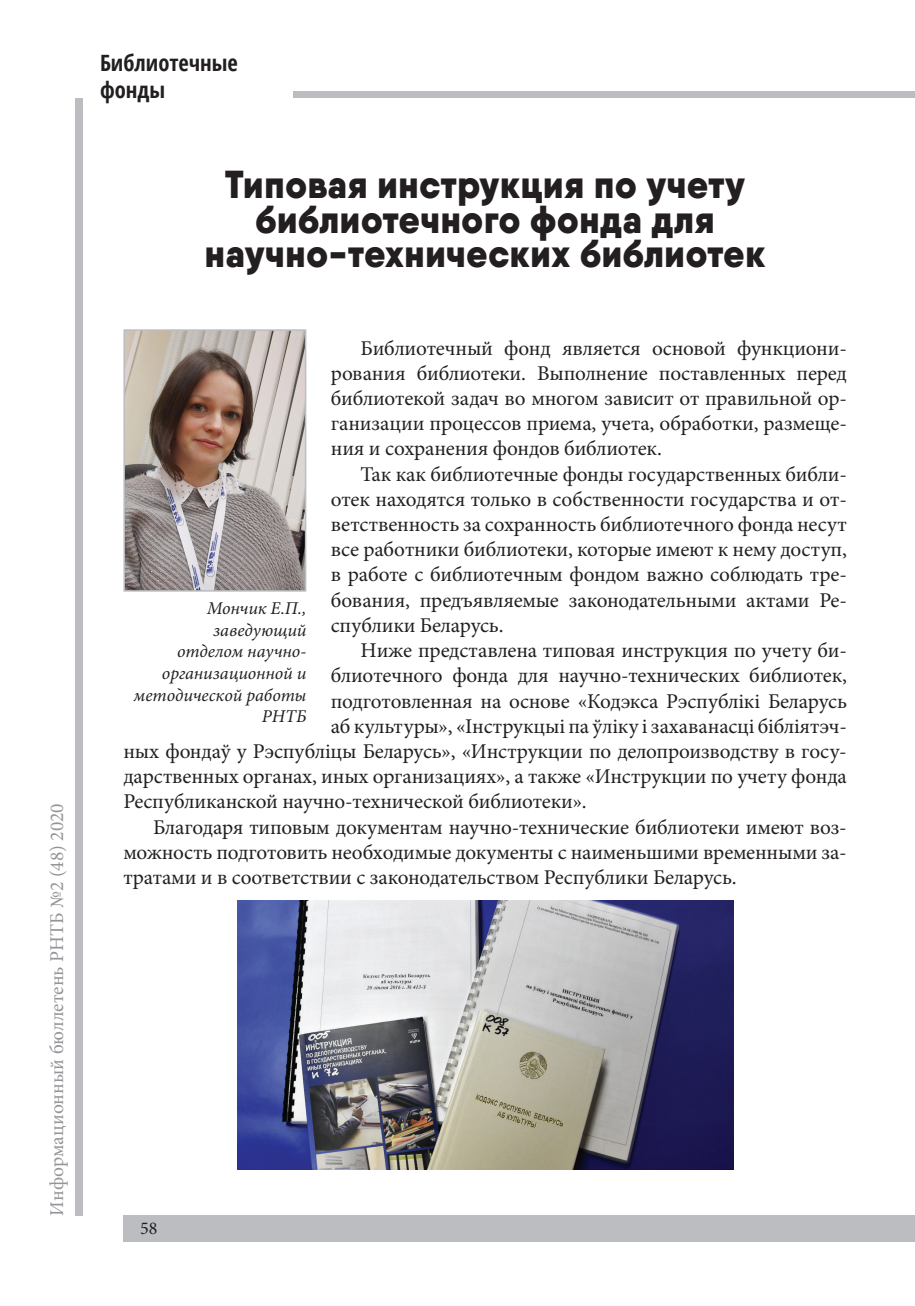
<style>
.page{position:relative;width:915px;height:1306px;background:#fff}
.page>*{position:absolute;margin:0;border:0;box-sizing:border-box;transform-origin:0 0}
.t1{font:900 39px/34.5px "Qanelas";letter-spacing:.02em;color:#231f20;text-align:center;scale:.95 1}
.t2{font:700 condensed 22.5px/27px "Open Sans";color:#231f20}
.t3{font:21px/25.2px "Minion Pro";letter-spacing:-.01em;color:#231f20;text-align:justify}
.t4{font:19.5px "Minion Pro";color:#939598}
.t5{font:italic 18px/21.6px "Minion Pro";letter-spacing:-.005em;color:#231f20;text-align:right}
.t6{font:18px "Minion Pro";color:#231f20}
</style>
<div class="page">
<div style="left:123px;top:1215px;width:791px;height:26px;background:#bcbdc0"></div>
<div style="left:293px;top:91px;width:621px;height:7px;background:#bcbdc0"></div>
<div style="left:75px;top:98px;width:7px;height:1117px;background:#bcbdc0"></div>
<img style="left:126px;top:332px;width:177px;height:256px">
<div style="left:123px;top:329px;width:183px;height:262px;border:2px solid #bcbdc0"></div>
<img style="left:237px;top:900px;width:495px;height:269px">
<p class="t4" style="left:44px;top:1215px;width:414px;rotate:-90deg">Информационный бюллетень РНТБ №2 (48) 2020</p>
<p class="t2" style="left:100px;top:49px;width:139px">Библиотечные фонды</p>
<h1 class="t1" style="left:205px;top:167px;width:591px">Типовая инструкция по учету библиотечного фонда для научно-технических библиотек</h1>
<p class="t3" style="left:331px;top:335px;width:517px;text-indent:30px">Библиотечный фонд является основой функциони&shy;рования библиотеки. Выполнение поставленных перед библиотекой задач во многом зависит от правильной ор&shy;ганизации процессов приема, учета, обработки, размеще&shy;ния и сохранения фондов библиотек.</p>
<p class="t3" style="left:331px;top:461px;width:517px;text-indent:30px">Так как библиотечные фонды государственных библи&shy;отек находятся только в собственности государства и от&shy;ветственность за сохранность библиотечного фонда несут все работники библиотеки, которые имеют к нему доступ, в работе с библиотечным фондом важно соблюдать тре&shy;бования, предъявляемые законодательными актами Ре&shy;спублики Беларусь.</p>
<p class="t3" style="left:360px;top:638px;width:487px">Ниже представлена типовая инструкция по учету би-</p>
<p class="t3" style="left:331px;top:663px;width:517px">блиотечного фонда для научно-технических библиотек,</p>
<p class="t3" style="left:331px;top:688px;width:517px">подготовленная на основе «Кодэкса Рэспублiкi Беларусь</p>
<p class="t3" style="left:331px;top:713px;width:517px">аб культуры», «Iнструкцыi па ўлiку i захаванасцi бiблiятэч-</p>
<p class="t3" style="left:123px;top:738px;width:724px">ных фондаў у Рэспублiцы Беларусь», «Инструкции по делопроизводству в госу-</p>
<p class="t3" style="left:123px;top:764px;width:724px">дарственных органах, иных организациях», а также «Инструкции по учету фонда</p>
<p class="t3" style="left:123px;top:789px;width:465px">Республиканской научно-технической библиотеки».</p>
<p class="t3" style="left:153px;top:814px;width:695px">Благодаря типовым документам научно-технические библиотеки имеют воз-</p>
<p class="t3" style="left:123px;top:839px;width:724px">можность подготовить необходимые документы с наименьшими временными за-</p>
<p class="t3" style="left:123px;top:864px;width:614px">тратами и в соответствии с законодательством Республики Беларусь.</p>
<p class="t5" style="left:134px;top:597px;width:174px">Мончик Е.П., заведующий<br>отделом научно&shy;организационной и методической работы<br>РНТБ</p>
<p class="t6" style="left:140px;top:1216px;width:19px">58</p>
</div>
